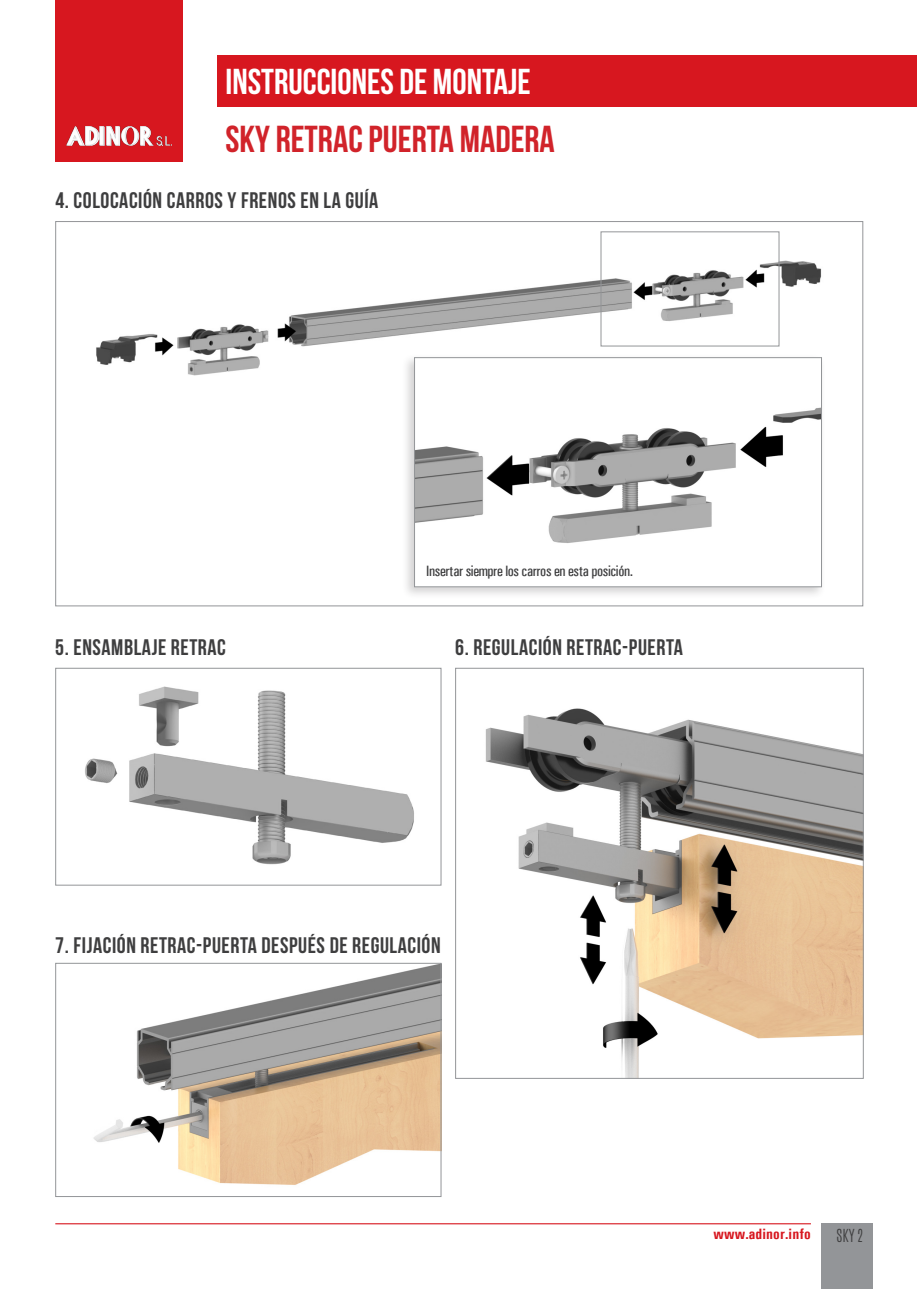
<style>
.page{position:relative;width:919px;height:1289px;background:#fff}
.page>*{position:absolute;margin:0;border:0;box-sizing:border-box;transform-origin:0 0}
.t1{font:700 37.5px "Bebas Neue";color:#d1232a}
.t2{font:700 36px "Bebas Neue";color:#fff}
.t3{font:700 22.5px "Bebas Neue";letter-spacing:.025em;color:#3e3e3f}
.t4{font:500 condensed 15px "Univers";letter-spacing:-.025em;color:#3e3e3f}
.t5{font:700 condensed 15px "Univers";letter-spacing:.01em;color:#d7171f}
.t6{font:300 15px "Antonio";color:#3e3e3f}
</style>
<div class="page">
<div style="left:821px;top:1223px;width:51px;height:65px;background:#939598"></div>
<hr style="left:55px;top:1223px;width:755px;height:1px;background:#d7171f">
<img style="left:96px;top:231px;width:726px;height:145px">
<div style="left:401px;top:353px;width:424px;height:246px;background:#231f20;opacity:.2"></div>
<img style="left:416px;top:359px;width:403px;height:226px">
<div style="left:414px;top:357px;width:407px;height:230px;border:1px solid #939598"></div>
<div style="left:600px;top:231px;width:179px;height:115px;border:1px solid #939598"></div>
<img style="left:93px;top:964px;width:346px;height:221px">
<div style="left:55px;top:962px;width:386px;height:234px;border:1px solid #939598"></div>
<img style="left:85px;top:686px;width:329px;height:179px">
<div style="left:55px;top:668px;width:386px;height:217px;border:1px solid #939598"></div>
<img style="left:485px;top:708px;width:376px;height:368px">
<div style="left:217px;top:55px;width:699px;height:51px;background:#d7171f"></div>
<div style="left:55px;top:0;width:128px;height:162px;background:#d7171f"></div>
<img style="left:66px;top:127px;width:106px;height:18px">
<p class="t2" style="left:225px;top:62px;width:307px">INSTRUCCIONES DE MONTAJE</p>
<p class="t1" style="left:225px;top:118px;width:331px">SKY RETRAC PUERTA MADERA</p>
<p class="t3" style="left:55px;top:188px;width:324px">4. COLOCACIÓN CARROS Y FRENOS EN LA GUÍA</p>
<p class="t4" style="left:426px;top:562px;width:208px">Insertar siempre los carros en esta posición.</p>
<p class="t3" style="left:55px;top:635px;width:172px">5. ENSAMBLAJE RETRAC</p>
<p class="t3" style="left:455px;top:635px;width:229px">6. REGULACIÓN RETRAC-PUERTA</p>
<p class="t3" style="left:55px;top:932px;width:387px">7. FIJACIÓN RETRAC-PUERTA DESPUÉS DE REGULACIÓN</p>
<p class="t5" style="left:713px;top:1224px;width:99px">www.adinor.info</p>
<p class="t6" style="left:836px;top:1225px;width:28px">SKY 2</p>
</div>
